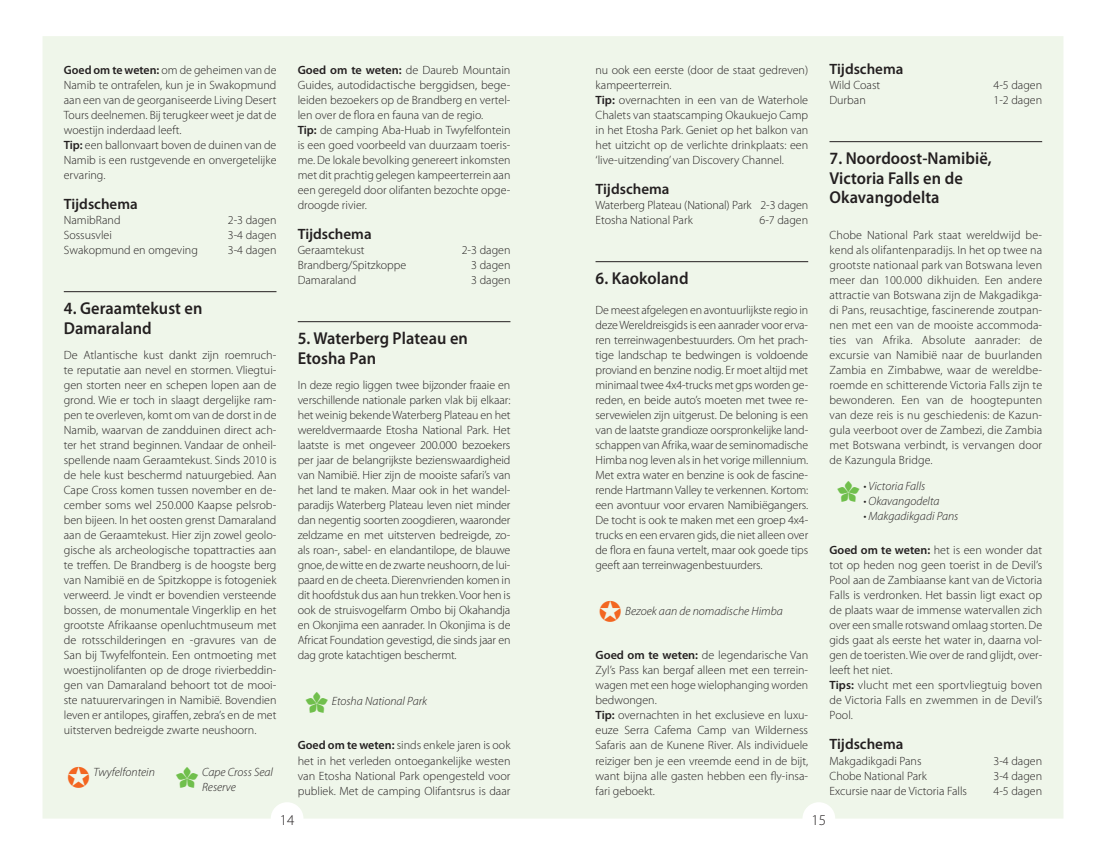
<style>
.page{position:relative;width:1106px;height:859px;background:#fff}
.page>*{position:absolute;margin:0;border:0;box-sizing:border-box;transform-origin:0 0}
.t1{font:21px "RHB Symbol";color:#70bf4c}
.t2{font:600 17.25px/19.5px "Myriad Pro";letter-spacing:.005em;color:#231f20;scale:.95 1}
.t3{font:600 15px "Myriad Pro";color:#231f20}
.t4{font:300 15px "Myriad Pro";color:#231f20}
.t5{font:300 12px/15px "Myriad Pro";color:#231f20}
.t6{font:italic 300 12px/15px "Myriad Pro";color:#231f20}
.s1{font-weight:600}
.s2{color:#70bf4c}
</style>
<div class="page">
<div style="left:43px;top:36px;width:510px;height:783px;background:#eff6ea"></div>
<div style="left:553px;top:36px;width:510px;height:783px;background:#eff6ea"></div>
<hr style="left:64px;top:291px;width:212px;height:1px;background:#231f20">
<hr style="left:298px;top:321px;width:212px;height:1px;background:#231f20">
<hr style="left:595px;top:261px;width:213px;height:1px;background:#231f20">
<hr style="left:829px;top:141px;width:213px;height:1px;background:#231f20">
<svg style="left:68px;top:766px;width:21px;height:21px"></svg>
<svg style="left:600px;top:601px;width:21px;height:21px"></svg>
<p class="t5" style="left:64px;top:63px;width:214px"><span class="s1">Goed om te weten:</span> om de geheimen van de Namib te ontrafelen, kun je in Swakopmund aan een van de georganiseerde Living Desert Tours deelnemen. Bij terugkeer weet je dat de woestijn inderdaad leeft.<br><span class="s1">Tip:</span> een ballonvaart boven de duinen van de Namib is een rustgevende en onvergetelijke ervaring.</p>
<p class="t3" style="left:64px;top:195px;width:75px">Tijdschema</p>
<p class="t5" style="left:64px;top:213px;width:58px">NamibRand</p>
<p class="t5" style="left:228px;top:213px;width:50px">2‑3 dagen</p>
<p class="t5" style="left:64px;top:228px;width:50px">Sossusvlei</p>
<p class="t5" style="left:228px;top:228px;width:50px">3‑4 dagen</p>
<p class="t5" style="left:64px;top:243px;width:136px">Swakopmund en omgeving</p>
<p class="t5" style="left:228px;top:243px;width:50px">3‑4 dagen</p>
<h2 class="t2" style="left:64px;top:298px;width:147px">4. Geraamtekust en<br>Damaraland</h2>
<p class="t5" style="left:64px;top:348px;width:214px;text-align:justify">De Atlantische kust dankt zijn roemruch‑ te reputatie aan nevel en stormen. Vliegtui‑ gen storten neer en schepen lopen aan de grond. Wie er toch in slaagt dergelijke ram‑ pen te overleven, komt om van de dorst in de Namib, waarvan de zandduinen direct ach‑ ter het strand beginnen. Vandaar de onheil‑ spellende naam Geraamtekust. Sinds 2010 is de hele kust beschermd natuurgebied. Aan Cape Cross komen tussen november en de‑ cember soms wel 250.000 Kaapse pelsrob‑ ben bijeen. In het oosten grenst Damaraland aan de Geraamtekust. Hier zijn zowel geolo‑ gische als archeologische topattracties aan te treffen. De Brandberg is de hoogste berg van Namibië en de Spitzkoppe is fotogeniek verweerd. Je vindt er bovendien versteende bossen, de monumentale Vingerklip en het grootste Afrikaanse openluchtmuseum met de rotsschilderingen en -gravures van de San bij Twyfelfontein. Een ontmoeting met woestijnolifanten op de droge rivierbeddin‑ gen van Damaraland behoort tot de mooi‑ ste natuurervaringen in Namibië. Bovendien leven er antilopes, giraffen, zebra’s en de met uitsterven bedreigde zwarte neushoorn.</p>
<p class="t6" style="left:94px;top:764px;width:63px">Twyfelfontein</p>
<h1 class="t1" style="left:176px;top:768px;width:24px">■</h1>
<p class="t6" style="left:202px;top:764px;width:72px">Cape Cross Seal<br>Reserve</p>
<p class="t5" style="left:298px;top:63px;width:214px"><span class="s1">Goed om te weten:</span> de Daureb Mountain Guides, autodidactische berggidsen, bege‑ leiden bezoekers op de Brandberg en vertel‑ len over de flora en fauna van de regio.<br><span class="s1">Tip:</span> de camping Aba-Huab in Twyfelfontein is een goed voorbeeld van duurzaam toeris‑ me. De lokale bevolking genereert inkomsten met dit prachtig gelegen kampeerterrein aan een geregeld door olifanten bezochte opge‑ droogde rivier.</p>
<p class="t3" style="left:298px;top:225px;width:75px">Tijdschema</p>
<p class="t5" style="left:298px;top:243px;width:68px">Geraamtekust</p>
<p class="t5" style="left:462px;top:243px;width:50px">2‑3 dagen</p>
<p class="t5" style="left:298px;top:258px;width:110px">Brandberg/Spitzkoppe</p>
<p class="t5" style="left:471px;top:258px;width:41px">3 dagen</p>
<p class="t5" style="left:298px;top:273px;width:60px">Damaraland</p>
<p class="t5" style="left:471px;top:273px;width:41px">3 dagen</p>
<h2 class="t2" style="left:298px;top:328px;width:181px">5. Waterberg Plateau en<br>Etosha Pan</h2>
<p class="t5" style="left:298px;top:378px;width:214px;text-align:justify">In deze regio liggen twee bijzonder fraaie en verschillende nationale parken vlak bij elkaar: het weinig bekende Waterberg Plateau en het wereldvermaarde Etosha National Park. Het laatste is met ongeveer 200.000 bezoekers per jaar de belangrijkste bezienswaardigheid van Namibië. Hier zijn de mooiste safari’s van het land te maken. Maar ook in het wandel&shy;paradijs Waterberg Plateau leven niet minder dan negentig soorten zoogdieren, waaronder zeldzame en met uitsterven bedreigde, zo‑ als roan-, sabel- en elandantilope, de blauwe gnoe, de witte en de zwarte neushoorn, de lui‑ paard en de cheeta. Dierenvrienden komen in dit hoofdstuk dus aan hun trekken. Voor hen is ook de struisvogelfarm Ombo bij Okahandja en Okonjima een aanrader. In Okonjima is de Africat Foundation gevestigd, die sinds jaar en dag grote katachtigen beschermt.</p>
<p class="t6" style="left:306px;top:693px;width:123px"><span class="s2">■</span> Etosha National Park</p>
<p class="t5" style="left:298px;top:738px;width:214px;text-align:justify"><span class="s1">Goed om te weten:</span> sinds enkele jaren is ook het in het verleden ontoegankelijke westen van Etosha National Park opengesteld voor publiek. Met de camping Olifantsrus is daar</p>
<p class="t5" style="left:595px;top:63px;width:214px">nu ook een eerste (door de staat gedreven) kampeerterrein.<br><span class="s1">Tip:</span> overnachten in een van de Waterhole Chalets van staatscamping Okaukuejo Camp in het Etosha Park. Geniet op het balkon van het uitzicht op de verlichte drinkplaats: een ‘live-uitzending’ van Discovery Channel.</p>
<p class="t3" style="left:595px;top:180px;width:75px">Tijdschema</p>
<p class="t5" style="left:595px;top:198px;width:214px">Waterberg Plateau (National) Park 2-3 dagen<br>Etosha National Park</p>
<p class="t5" style="left:759px;top:213px;width:50px">6‑7 dagen</p>
<h2 class="t2" style="left:595px;top:268px;width:99px">6. Kaokoland</h2>
<p class="t5" style="left:595px;top:303px;width:214px;text-align:justify">De meest afgelegen en avontuurlijkste regio in deze Wereldreisgids is een aanrader voor erva‑ ren terreinwagenbestuurders. Om het prach‑ tige landschap te bedwingen is voldoende proviand en benzine nodig. Er moet altijd met minimaal twee 4x4-trucks met gps worden ge‑ reden, en beide auto’s moeten met twee re‑ servewielen zijn uitgerust. De beloning is een van de laatste grandioze oorspronkelijke land‑ schappen van Afrika, waar de seminomadische Himba nog leven als in het vorige millennium.<br>Met extra water en benzine is ook de fascine‑ rende Hartmann Valley te verkennen. Kortom: een avontuur voor ervaren Namibiëgangers.<br>De tocht is ook te maken met een groep 4x4- trucks en een ervaren gids, die niet alleen over de flora en fauna vertelt, maar ook goede tips geeft aan terreinwagenbestuurders.</p>
<p class="t6" style="left:625px;top:603px;width:159px">Bezoek aan de nomadische Himba</p>
<p class="t5" style="left:595px;top:648px;width:214px"><span class="s1">Goed om te weten:</span> de legendarische Van Zyl’s Pass kan bergaf alleen met een terrein‑ wagen met een hoge wielophanging worden bedwongen.<br><span class="s1">Tip:</span> overnachten in het exclusieve en luxu‑ euze Serra Cafema Camp van Wilderness Safaris aan de Kunene River. Als individuele reiziger ben je een vreemde eend in de bijt, want bijna alle gasten hebben een fly-insa‑ fari geboekt.</p>
<p class="t3" style="left:829px;top:60px;width:75px">Tijdschema</p>
<p class="t5" style="left:829px;top:78px;width:52px">Wild Coast</p>
<p class="t5" style="left:993px;top:78px;width:50px">4‑5 dagen</p>
<p class="t5" style="left:829px;top:93px;width:38px">Durban</p>
<p class="t5" style="left:993px;top:93px;width:50px">1‑2 dagen</p>
<h2 class="t2" style="left:829px;top:148px;width:172px">7. Noordoost-Namibië,<br>Victoria Falls en de<br>Okavangodelta</h2>
<p class="t5" style="left:829px;top:228px;width:214px;text-align:justify">Chobe National Park staat wereldwijd be‑ kend als olifantenparadijs. In het op twee na grootste nationaal park van Botswana leven meer dan 100.000 dikhuiden. Een andere attractie van Botswana zijn de Makgadikga‑ di Pans, reusachtige, fascinerende zoutpan‑ nen met een van de mooiste accommoda‑ ties van Afrika. Absolute aanrader: de excursie van Namibië naar de buurlanden Zambia en Zimbabwe, waar de wereldbe‑ roemde en schitterende Victoria Falls zijn te bewonderen. Een van de hoogtepunten van deze reis is nu geschiedenis: de Kazun‑ gula veerboot over de Zambezi, die Zambia met Botswana verbindt, is vervangen door de Kazungula Bridge.</p>
<h1 class="t1" style="left:837px;top:483px;width:24px">■</h1>
<p class="t6" style="left:863px;top:479px;width:63px">• Victoria Falls</p>
<p class="t6" style="left:863px;top:494px;width:78px">• Okavangodelta</p>
<p class="t6" style="left:863px;top:509px;width:96px">• Makgadikgadi Pans</p>
<p class="t5" style="left:829px;top:543px;width:214px"><span class="s1">Goed om te weten:</span> het is een wonder dat tot op heden nog geen toerist in de Devil’s Pool aan de Zambiaanse kant van de Victoria Falls is verdronken. Het bassin ligt exact op de plaats waar de immense watervallen zich over een smalle rotswand omlaag storten. De gids gaat als eerste het water in, daarna vol‑ gen de toeristen. Wie over de rand glijdt, over‑ leeft het niet.<br><span class="s1">Tips:</span> vlucht met een sportvliegtuig boven de Victoria Falls en zwemmen in de Devil’s Pool.</p>
<p class="t3" style="left:829px;top:735px;width:75px">Tijdschema</p>
<p class="t5" style="left:829px;top:753px;width:93px">Makgadikgadi Pans</p>
<p class="t5" style="left:993px;top:753px;width:50px">3‑4 dagen</p>
<p class="t5" style="left:829px;top:768px;width:99px">Chobe National Park</p>
<p class="t5" style="left:993px;top:768px;width:50px">3‑4 dagen</p>
<p class="t5" style="left:829px;top:783px;width:139px">Excursie naar de Victoria Falls</p>
<p class="t5" style="left:993px;top:783px;width:50px">4‑5 dagen</p>
<p class="t4" style="left:280px;top:810px;width:16px">14</p>
<p class="t4" style="left:811px;top:810px;width:16px">15</p>
</div>
